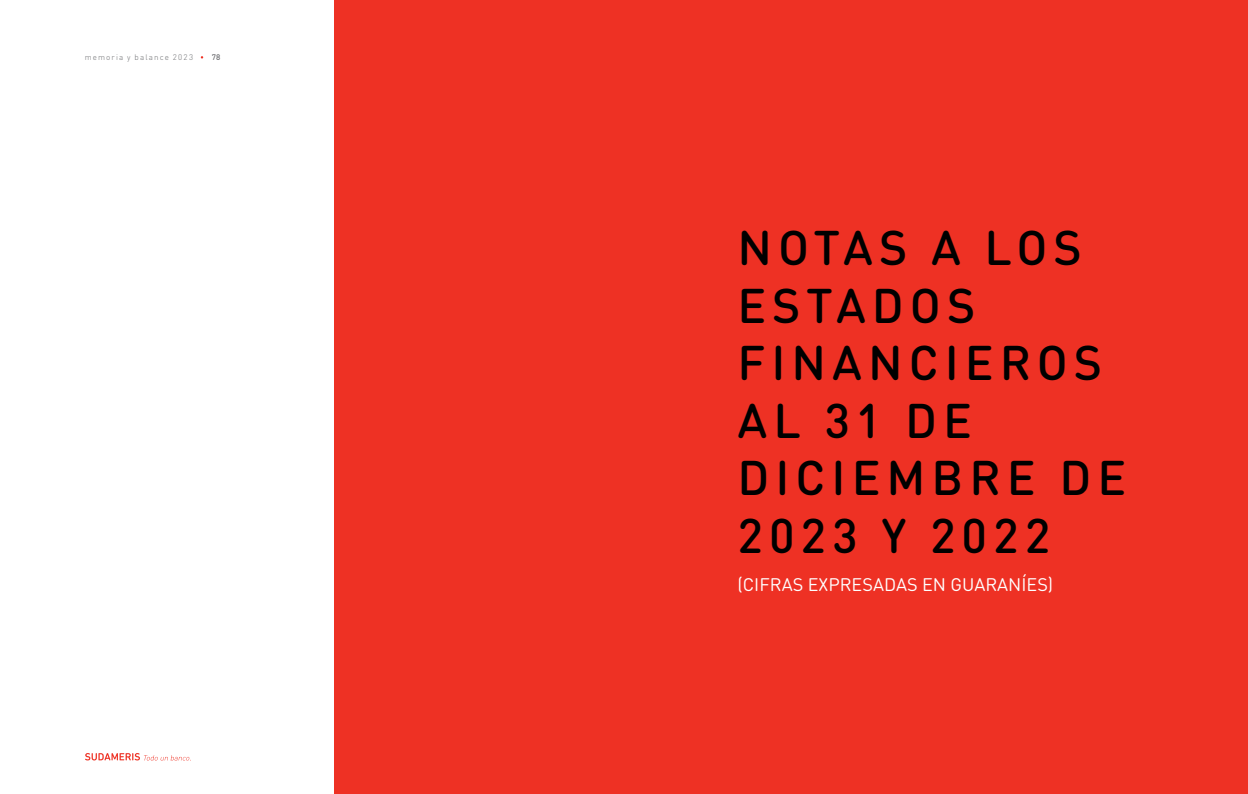
<style>
.page{position:relative;width:1248px;height:794px;background:#fff}
.page>*{position:absolute;margin:0;border:0;box-sizing:border-box;transform-origin:0 0}
.t1{font:500 48px/57.6px "DIN Round Pro";letter-spacing:.125em;color:#000}
.t2{font:18px "DIN Round Pro";color:#fff}
.t3{font:300 8px "DIN Round Pro";letter-spacing:.135em;color:#6d6e71}
.t4{font:500 8px "DIN Round Pro";color:#6d6e71}
</style>
<div class="page">
<svg style="left:85px;top:753px;width:106px;height:8px"></svg>
<div style="left:334px;top:0;width:913px;height:794px;background:#ee3124"></div>
<p class="t3" style="left:85px;top:52px;width:110px">memoria y balance 2023</p>
<p class="t4" style="left:212px;top:52px;width:10px">78</p>
<p class="t1" style="left:737px;top:217px;width:390px">NOTAS A LOS<br>ESTADOS<br>FINANCIEROS<br>AL 31 DE<br>DICIEMBRE DE<br>2023 Y 2022</p>
<p class="t2" style="left:737px;top:572px;width:317px">(CIFRAS EXPRESADAS EN GUARANÍES)</p>
</div>
